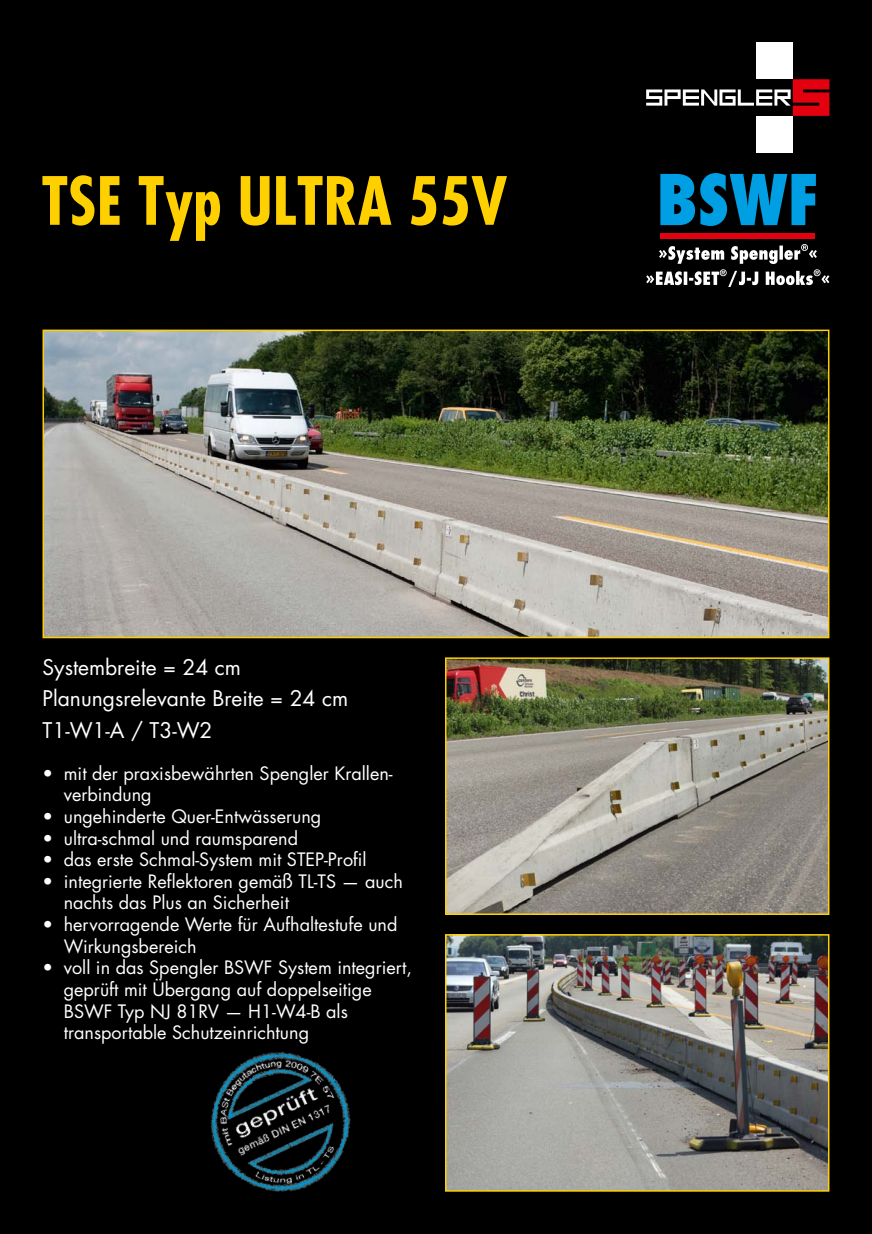
<style>
.page{position:relative;width:872px;height:1234px;background:#fff}
.page>*{position:absolute;margin:0;border:0;box-sizing:border-box;transform-origin:0 0}
.t1{font:700 condensed 64.65px "Futura";color:#ffd000}
.t2{font:21px/31.5px "Futura";color:#fff}
.t3{font:18px/21.6px "Futura";color:#fff}
</style>
<div class="page">
<div style="left:0;top:0;width:872px;height:1233px;background:#000"></div>
<svg style="left:660px;top:173px;width:156px;height:53px"></svg>
<div style="left:660px;top:232px;width:155px;height:6px;background:#e3000f"></div>
<svg style="left:646px;top:244px;width:183px;height:43px"></svg>
<div style="left:756px;top:43px;width:36px;height:36px;background:#fff"></div>
<div style="left:756px;top:116px;width:36px;height:36px;background:#fff"></div>
<svg style="left:646px;top:79px;width:183px;height:37px"></svg>
<img style="left:46px;top:332px;width:780px;height:303px">
<div style="left:43px;top:329px;width:786px;height:309px;border:2px solid #ffd000"></div>
<img style="left:448px;top:660px;width:378px;height:251px">
<div style="left:445px;top:657px;width:384px;height:257px;border:2px solid #ffd000"></div>
<img style="left:448px;top:936px;width:378px;height:252px">
<div style="left:445px;top:933px;width:384px;height:258px;border:2px solid #ffd000"></div>
<img style="left:210px;top:1051px;width:141px;height:141px">
<h1 class="t1" style="left:41px;top:159px;width:467px">TSE Typ ULTRA 55V</h1>
<p class="t2" style="left:43px;top:651px;width:307px">Systembreite = 24 cm<br>Planungsrelevante Breite = 24 cm<br>T1-W1-A / T3-W2</p>
<p class="t3" style="left:64px;top:762px;width:330px;text-indent:-21px">• mit der praxisbewährten Spengler Krallen&shy;verbindung</p>
<p class="t3" style="left:43px;top:805px;width:280px">• ungehinderte Quer-Entwässerung</p>
<p class="t3" style="left:43px;top:827px;width:257px">• ultra-schmal und raumsparend</p>
<p class="t3" style="left:43px;top:848px;width:325px">• das erste Schmal-System mit STEP-Profil</p>
<p class="t3" style="left:64px;top:870px;width:340px;text-indent:-21px">• integrierte Reflektoren gemäß TL-TS — auch nachts das Plus an Sicherheit</p>
<p class="t3" style="left:64px;top:913px;width:335px;text-indent:-21px">• hervorragende Werte für Aufhaltestufe und<br>Wirkungsbereich</p>
<p class="t3" style="left:64px;top:956px;width:350px;text-indent:-21px">• voll in das Spengler BSWF System integriert, geprüft mit Übergang auf doppelseitige BSWF Typ NJ 81RV — H1-W4-B als transportable Schutzeinrichtung</p>
</div>
